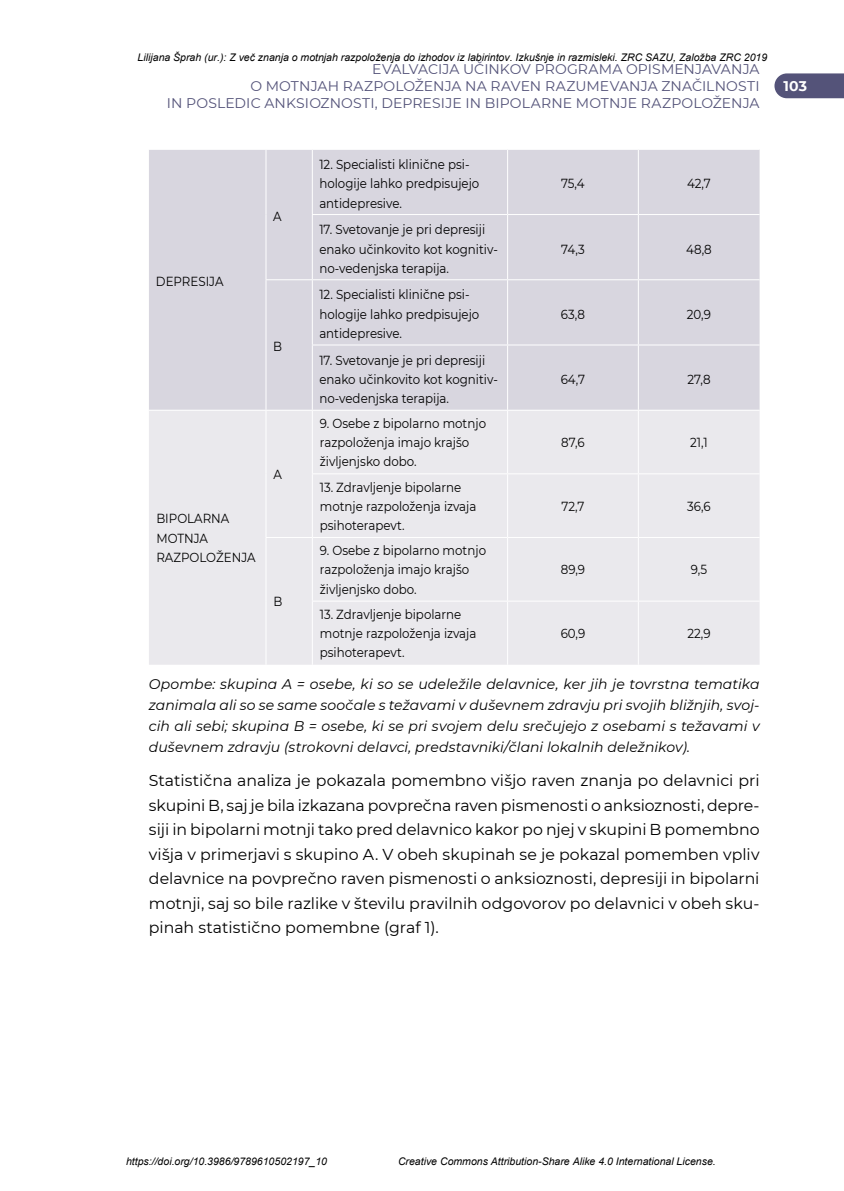
<style>
.page{position:relative;width:844px;height:1191px;background:#fff}
.page>*{position:absolute;margin:0;border:0;box-sizing:border-box;transform-origin:0 0}
.t1{font:15.75px/24.5px "Montserrat";color:#000;text-align:justify}
.t2{font:italic 14px/21px "Montserrat";letter-spacing:.005em;color:#000;text-align:justify}
.t3{font:14px/16.8px "Montserrat";letter-spacing:.01em;color:#545379;text-align:right}
.t4{font:700 14px "Montserrat";color:#fff}
.t5{font:13.12px/19.2px "Montserrat";color:#000;scale:.9 1}
.t6{font:italic 10.5px "Arial";color:#000}
</style>
<div class="page">
<svg style="left:774px;top:73px;width:69px;height:25px;background:#5e5d81"></svg>
<div style="left:149px;top:150px;width:610px;height:260px;background:#d8d6df"></div>
<div style="left:149px;top:411px;width:610px;height:254px;background:#eae9ed"></div>
<hr style="left:265px;top:150px;width:1px;height:64px;background:#fff">
<hr style="left:265px;top:214px;width:1px;height:65px;background:#fff">
<hr style="left:312px;top:150px;width:1px;height:64px;background:#fff">
<hr style="left:507px;top:150px;width:1px;height:64px;background:#fff">
<hr style="left:637px;top:150px;width:1px;height:64px;background:#fff">
<hr style="left:312px;top:214px;width:195px;height:1px;background:#fff">
<hr style="left:312px;top:215px;width:1px;height:64px;background:#fff">
<hr style="left:507px;top:214px;width:131px;height:1px;background:#fff">
<hr style="left:507px;top:215px;width:1px;height:64px;background:#fff">
<hr style="left:638px;top:214px;width:121px;height:1px;background:#fff">
<hr style="left:637px;top:215px;width:1px;height:64px;background:#fff">
<hr style="left:265px;top:279px;width:47px;height:1px;background:#fff">
<hr style="left:265px;top:280px;width:1px;height:65px;background:#fff">
<hr style="left:265px;top:345px;width:1px;height:65px;background:#fff">
<hr style="left:312px;top:279px;width:195px;height:1px;background:#fff">
<hr style="left:312px;top:280px;width:1px;height:64px;background:#fff">
<hr style="left:507px;top:279px;width:131px;height:1px;background:#fff">
<hr style="left:507px;top:280px;width:1px;height:64px;background:#fff">
<hr style="left:638px;top:279px;width:121px;height:1px;background:#fff">
<hr style="left:637px;top:280px;width:1px;height:64px;background:#fff">
<hr style="left:312px;top:344px;width:195px;height:1px;background:#fff">
<hr style="left:312px;top:345px;width:1px;height:65px;background:#fff">
<hr style="left:507px;top:344px;width:131px;height:1px;background:#fff">
<hr style="left:507px;top:345px;width:1px;height:65px;background:#fff">
<hr style="left:638px;top:344px;width:121px;height:1px;background:#fff">
<hr style="left:637px;top:345px;width:1px;height:65px;background:#fff">
<hr style="left:265px;top:411px;width:1px;height:63px;background:#fff">
<hr style="left:265px;top:474px;width:1px;height:63px;background:#fff">
<hr style="left:312px;top:411px;width:1px;height:62px;background:#fff">
<hr style="left:507px;top:411px;width:1px;height:62px;background:#fff">
<hr style="left:637px;top:411px;width:1px;height:62px;background:#fff">
<hr style="left:312px;top:473px;width:195px;height:1px;background:#fff">
<hr style="left:312px;top:474px;width:1px;height:63px;background:#fff">
<hr style="left:507px;top:473px;width:131px;height:1px;background:#fff">
<hr style="left:507px;top:474px;width:1px;height:63px;background:#fff">
<hr style="left:638px;top:473px;width:121px;height:1px;background:#fff">
<hr style="left:637px;top:474px;width:1px;height:63px;background:#fff">
<hr style="left:265px;top:537px;width:47px;height:1px;background:#fff">
<hr style="left:265px;top:538px;width:1px;height:63px;background:#fff">
<hr style="left:265px;top:601px;width:1px;height:64px;background:#fff">
<hr style="left:312px;top:537px;width:195px;height:1px;background:#fff">
<hr style="left:312px;top:538px;width:1px;height:62px;background:#fff">
<hr style="left:507px;top:537px;width:131px;height:1px;background:#fff">
<hr style="left:507px;top:538px;width:1px;height:62px;background:#fff">
<hr style="left:638px;top:537px;width:121px;height:1px;background:#fff">
<hr style="left:637px;top:538px;width:1px;height:62px;background:#fff">
<hr style="left:312px;top:600px;width:195px;height:1px;background:#fff">
<hr style="left:312px;top:601px;width:1px;height:64px;background:#fff">
<hr style="left:507px;top:600px;width:131px;height:1px;background:#fff">
<hr style="left:507px;top:601px;width:1px;height:64px;background:#fff">
<hr style="left:638px;top:600px;width:121px;height:1px;background:#fff">
<hr style="left:637px;top:601px;width:1px;height:64px;background:#fff">
<p class="t6" style="left:138px;top:50px;width:631px">Lilijana Šprah (ur.): Z več znanja o motnjah razpoloženja do izhodov iz labirintov. Izkušnje in razmisleki. ZRC SAZU, Založba ZRC 2019</p>
<p class="t3" style="left:167px;top:60px;width:594px">EVALVACIJA UČINKOV PROGRAMA OPISMENJAVANJA<br>O MOTNJAH RAZPOLOŽENJA NA RAVEN RAZUMEVANJA ZNAČILNOSTI<br>IN POSLEDIC ANKSIOZNOSTI, DEPRESIJE IN BIPOLARNE MOTNJE RAZPOLOŽENJA</p>
<p class="t4" style="left:783px;top:76px;width:25px">103</p>
<p class="t5" style="left:156px;top:271px;width:77px">DEPRESIJA</p>
<p class="t5" style="left:273px;top:206px;width:11px">A</p>
<p class="t5" style="left:273px;top:336px;width:11px">B</p>
<p class="t5" style="left:156px;top:508px;width:112px">BIPOLARNA<br>MOTNJA<br>RAZPOLOŽENJA</p>
<p class="t5" style="left:273px;top:464px;width:11px">A</p>
<p class="t5" style="left:273px;top:591px;width:11px">B</p>
<p class="t5" style="left:319px;top:154px;width:179px">12. Specialisti klinične psi&shy;hologije lahko predpisujejo antidepresive.</p>
<p class="t5" style="left:319px;top:219px;width:200px">17. Svetovanje je pri depresiji enako učinkovito kot kognitiv&shy;no-vedenjska terapija.</p>
<p class="t5" style="left:319px;top:285px;width:179px">12. Specialisti klinične psi&shy;hologije lahko predpisujejo antidepresive.</p>
<p class="t5" style="left:319px;top:350px;width:200px">17. Svetovanje je pri depresiji enako učinkovito kot kognitiv&shy;no-vedenjska terapija.</p>
<p class="t5" style="left:320px;top:413px;width:186px">9. Osebe z bipolarno motnjo razpoloženja imajo krajšo življenjsko dobo.</p>
<p class="t5" style="left:320px;top:477px;width:175px">13. Zdravljenje bipolarne motnje razpoloženja izvaja psihoterapevt.</p>
<p class="t5" style="left:320px;top:540px;width:186px">9. Osebe z bipolarno motnjo razpoloženja imajo krajšo življenjsko dobo.</p>
<p class="t5" style="left:561px;top:173px;width:28px">75,4</p>
<p class="t5" style="left:686px;top:173px;width:28px">42,7</p>
<p class="t5" style="left:561px;top:239px;width:28px">74,3</p>
<p class="t5" style="left:686px;top:239px;width:30px">48,8</p>
<p class="t5" style="left:561px;top:304px;width:28px">63,8</p>
<p class="t5" style="left:686px;top:304px;width:28px">20,9</p>
<p class="t5" style="left:560px;top:369px;width:29px">64,7</p>
<p class="t5" style="left:687px;top:369px;width:27px">27,8</p>
<p class="t5" style="left:561px;top:432px;width:28px">87,6</p>
<p class="t5" style="left:690px;top:432px;width:21px">21,1</p>
<p class="t5" style="left:561px;top:496px;width:27px">72,7</p>
<p class="t5" style="left:687px;top:496px;width:28px">36,6</p>
<p class="t5" style="left:560px;top:559px;width:28px">89,9</p>
<p class="t5" style="left:690px;top:559px;width:20px">9,5</p>
<p class="t5" style="left:320px;top:604px;width:175px">13. Zdravljenje bipolarne motnje razpoloženja izvaja psihoterapevt.</p>
<p class="t5" style="left:560px;top:623px;width:29px">60,9</p>
<p class="t5" style="left:687px;top:623px;width:27px">22,9</p>
<p class="t2" style="left:149px;top:672px;width:612px">Opombe: skupina A = osebe, ki so se udeležile delavnice, ker jih je tovrstna tematika zanimala ali so se same soočale s težavami v duševnem zdravju pri svojih bližnjih, svoj&shy;cih ali sebi; skupina B = osebe, ki se pri svojem delu srečujejo z osebami s težavami v duševnem zdravju (strokovni delavci, predstavniki/člani lokalnih deležnikov).</p>
<p class="t1" style="left:149px;top:767px;width:612px">Statistična analiza je pokazala pomembno višjo raven znanja po delavnici pri skupini B, saj je bila izkazana povprečna raven pismenosti o anksioznosti, depre&shy;siji in bipolarni motnji tako pred delavnico kakor po njej v skupini B pomembno višja v primerjavi s skupino A. V obeh skupinah se je pokazal pomemben vpliv delavnice na povprečno raven pismenosti o anksioznosti, depresiji in bipolarni motnji, saj so bile razlike v številu pravilnih odgovorov po delavnici v obeh sku&shy;pinah statistično pomembne (graf 1).</p>
<p class="t6" style="left:126px;top:1154px;width:202px">https://doi.org/10.3986/9789610502197_10</p>
<p class="t6" style="left:398px;top:1154px;width:319px">Creative Commons Attribution-Share Alike 4.0 International License.</p>
</div>
